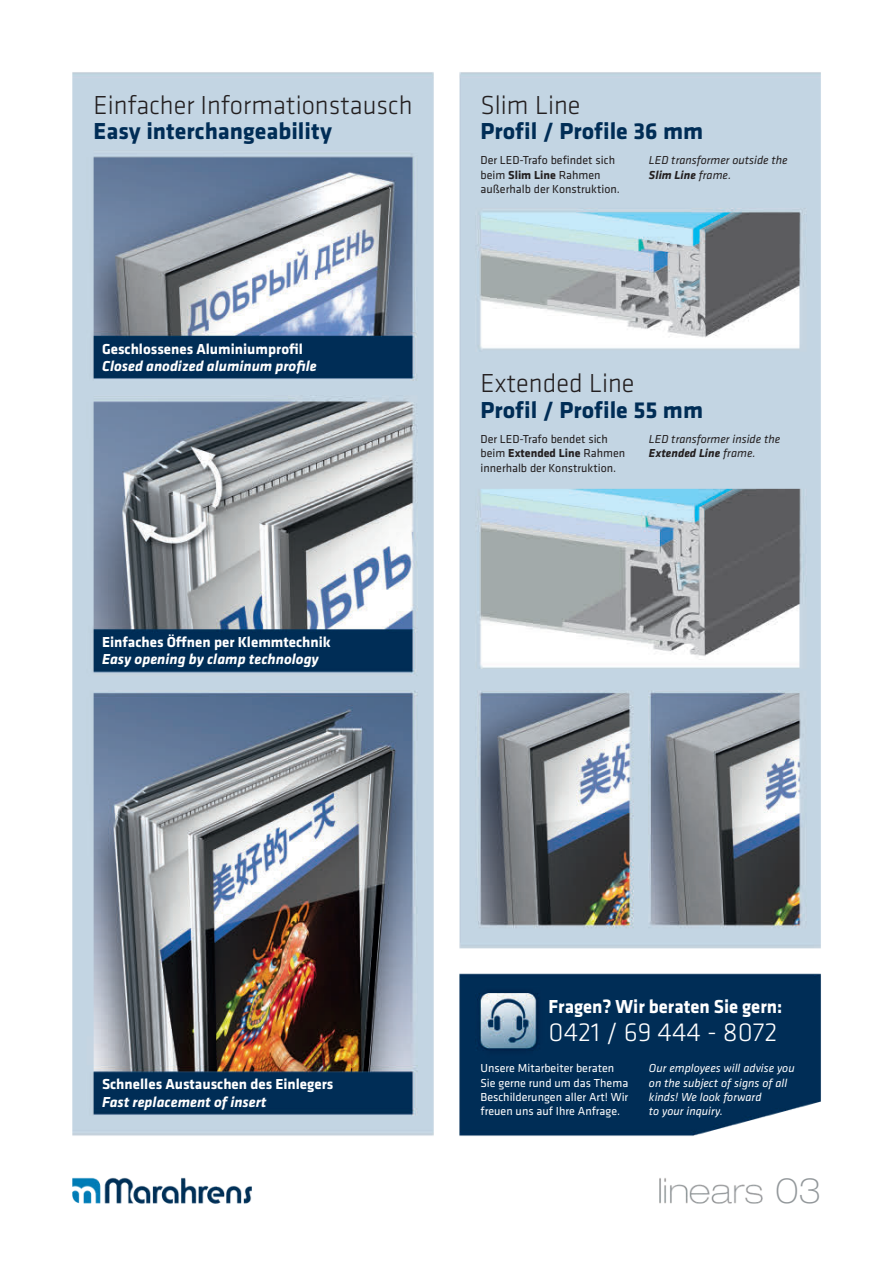
<style>
.page{position:relative;width:893px;height:1263px;background:#fff}
.page>*{position:absolute;margin:0;border:0;box-sizing:border-box;transform-origin:0 0}
.t1{font:100 expanded 34.5px "Helvetica Neue";color:#92979a}
.t2{font:300 27px "Klavika";color:#231f20}
.t3{font:300 27px "Klavika";color:#fff}
.t4{font:700 24px "Klavika";color:#002d56}
.t5{font:700 19.5px "Klavika";color:#fff;scale:.96 1}
.t6{font:700 15px "Klavika";color:#fff}
.t7{font:italic 700 15px "Klavika";color:#fff}
.t8{font:12px/14.4px "Klavika";color:#231f20}
.t9{font:12px/14.4px "Klavika";color:#fff}
.t10{font:italic 12px/14.4px "Klavika";color:#fff}
.t11{font:italic 12px/14.4px "Klavika";color:#231f20}
.s1{font-weight:700}
</style>
<div class="page">
<img style="left:72px;top:72px;width:749px;height:1132px">
<h2 class="t2" style="left:94px;top:90px;width:320px">Einfacher Informationstausch</h2>
<h3 class="t4" style="left:94px;top:118px;width:240px">Easy interchangeability</h3>
<p class="t6" style="left:102px;top:340px;width:202px">Geschlossenes Aluminiumprofil</p>
<p class="t7" style="left:102px;top:358px;width:216px">Closed anodized aluminum profile</p>
<p class="t6" style="left:102px;top:634px;width:230px">Einfaches Öffnen per Klemmtechnik</p>
<p class="t7" style="left:102px;top:651px;width:218px">Easy opening by clamp technology</p>
<h2 class="t2" style="left:480px;top:90px;width:102px">Slim Line</h2>
<h3 class="t4" style="left:480px;top:118px;width:224px">Profil / Profile 36 mm</h3>
<p class="t8" style="left:480px;top:153px;width:141px">Der LED-Trafo befindet sich beim <span class="s1">Slim Line</span> Rahmen außerhalb der Konstruktion.</p>
<p class="t11" style="left:649px;top:153px;width:140px">LED transformer outside the<br><span class="s1">Slim Line</span> frame.</p>
<h2 class="t2" style="left:480px;top:369px;width:156px">Extended Line</h2>
<h3 class="t4" style="left:480px;top:397px;width:224px">Profil / Profile 55 mm</h3>
<p class="t8" style="left:480px;top:432px;width:146px">Der LED-Trafo bendet sich beim <span class="s1">Extended Line</span> Rahmen innerhalb der Konstruktion.</p>
<p class="t11" style="left:649px;top:432px;width:133px">LED transformer inside the<br><span class="s1">Extended Line</span> frame.</p>
<p class="t6" style="left:102px;top:1076px;width:233px">Schnelles Austauschen des Einlegers</p>
<p class="t7" style="left:102px;top:1093px;width:166px">Fast replacement of insert</p>
<h3 class="t5" style="left:549px;top:996px;width:245px">Fragen? Wir beraten Sie gern:</h3>
<h2 class="t3" style="left:549px;top:1017px;width:230px">0421 / 69 444 - 8072</h2>
<p class="t9" style="left:480px;top:1061px;width:149px">Unsere Mitarbeiter beraten<br>Sie gerne rund um das Thema<br>Beschilderungen aller Art! Wir freuen uns auf Ihre Anfrage.</p>
<p class="t10" style="left:649px;top:1061px;width:147px">Our employees will advise you on the subject of signs of all kinds! We look forward<br>to your inquiry.</p>
<h1 class="t1" style="left:776px;top:1170px;width:46px">03</h1>
</div>
